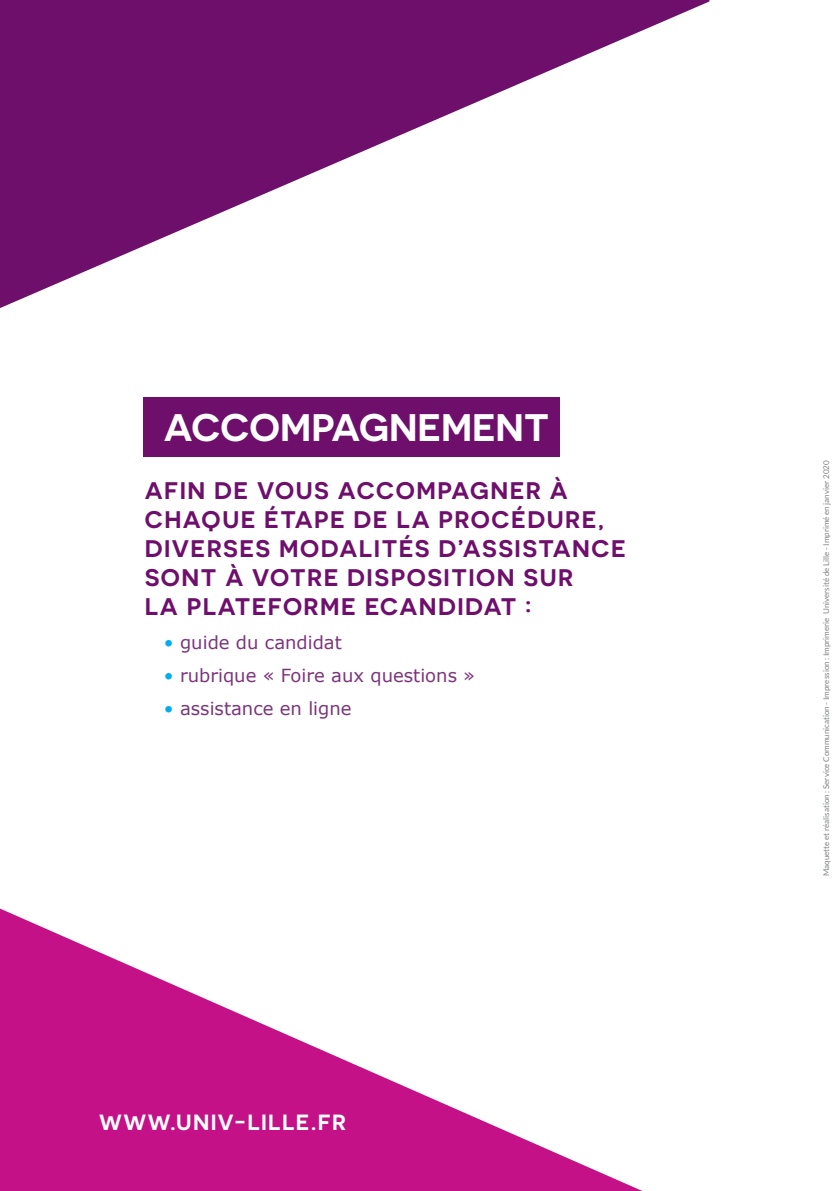
<style>
.page{position:relative;width:840px;height:1191px;background:#fff}
.page>*{position:absolute;margin:0;border:0;box-sizing:border-box;transform-origin:0 0}
.t1{font:600 38.4px "Novecentosanswide";color:#fff}
.t2{font:600 24px/28.8px "Novecentosanswide";letter-spacing:.06em;color:#6e0f6c}
.t3{font:600 22px "Novecentosanswide";letter-spacing:.06em;color:#fff}
.t4{font:18px "Verdana";color:#7c357b}
.t5{font:8px "Lato";color:#808285}
.s1{color:#00aeef}
</style>
<div class="page">
<svg style="left:0;top:908px;width:642px;height:283px"></svg>
<div style="left:144px;top:397px;width:415px;height:59px;background:#6e0f6c"></div>
<svg style="left:0;top:0;width:709px;height:308px;fill:#6e0f6c"></svg>
<h1 class="t1" style="left:164px;top:404px;width:386px">ACCOMPAGNEMENT</h1>
<p class="t2" style="left:145px;top:476px;width:482px">AFIN DE VOUS ACCOMPAGNER À<br>CHAQUE ÉTAPE DE LA PROCÉDURE,<br>DIVERSES MODALITÉS D’ASSISTANCE<br>SONT À VOTRE DISPOSITION SUR<br>LA PLATEFORME ECANDIDAT :</p>
<p class="t4" style="left:164px;top:630px;width:179px"><span class="s1">•</span> guide du candidat</p>
<p class="t4" style="left:164px;top:663px;width:312px"><span class="s1">•</span> rubrique « Foire aux questions »</p>
<p class="t4" style="left:164px;top:696px;width:189px"><span class="s1">•</span> assistance en ligne</p>
<p class="t3" style="left:99px;top:1108px;width:248px">WWW.UNIV-LILLE.FR</p>
<p class="t5" style="left:821px;top:876px;width:417px;rotate:-90deg">Maquette et réalisation : Service Communication - Impression : Imprimerie Université de Lille - Imprimé en janvier 2020</p>
</div>
